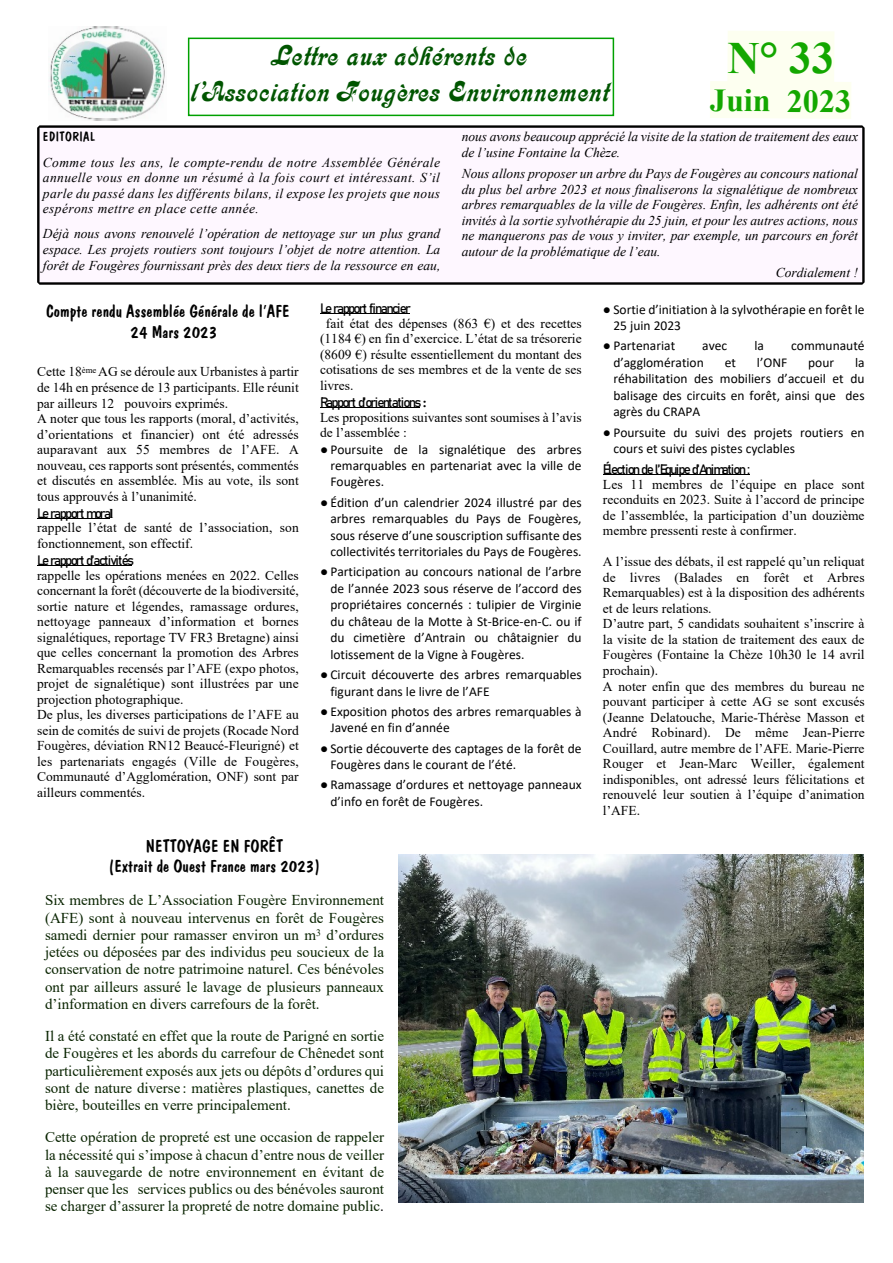
<style>
.page{position:relative;width:893px;height:1263px;background:#fff}
.page>*{position:absolute;margin:0;border:0;box-sizing:border-box;transform-origin:0 0}
.t1{font:700 45px "Times New Roman";color:#13a700}
.t2{font:700 32.1px "Times New Roman";letter-spacing:-.005em;color:#13a700}
.t3{font:27px/36px "Aristocrat SF";color:#050;text-align:center}
.t4{font:18px/20.7px "Brush Dom";color:#000}
.t5{font:15px/17.2px "Times New Roman";color:#092400;text-align:justify}
.t6{font:13.5px/15.5px "Times New Roman";color:#000}
.t7{font:13.5px/16.5px "Calibri";color:#000}
.t8{font:italic 13.5px/15.5px "Times New Roman";color:#000;text-align:justify}
.t9{font:13.5px "Bahnschrift";letter-spacing:-.13em;color:#000}
.t10{font:13.5px "Brush Dom";letter-spacing:.03em;color:#000}
.s1{font-family:"Times New Roman";font-weight:700}
.s2{color:#000}
</style>
<div class="page">
<img style="left:48px;top:26px;width:117px;height:95px">
<div style="left:188px;top:38px;width:426px;height:78px;border:2px solid #00a100"></div>
<svg style="left:37px;top:125px;width:828px;height:160px"></svg>
<svg style="left:710px;top:31px;width:141px;height:88px"></svg>
<hr style="left:37px;top:518px;width:73px;height:1px;background:#000">
<hr style="left:37px;top:565px;width:95px;height:1px;background:#000">
<hr style="left:320px;top:313px;width:89px;height:1px;background:#000">
<hr style="left:320px;top:407px;width:99px;height:1px;background:#000">
<hr style="left:603px;top:474px;width:146px;height:1px;background:#000">
<img style="left:399px;top:854px;width:464px;height:348px">
<h3 class="t3" style="left:189px;top:38px;width:420px">Lettre aux adhérents de<br>l’Association Fougères Environnement</h3>
<h1 class="t1" style="left:727px;top:42px;width:108px">N° 33</h1>
<h2 class="t2" style="left:710px;top:90px;width:143px">Juin 2023</h2>
<p class="t10" style="left:43px;top:132px;width:53px">EDITORIAL</p>
<p class="t8" style="left:43px;top:156px;width:399px">Comme tous les ans, le compte-rendu de notre Assemblée Générale annuelle vous en donne un résumé à la fois court et intéressant. S’il parle du passé dans les différents bilans, il expose les projets que nous espérons mettre en place cette année.</p>
<p class="t8" style="left:43px;top:228px;width:399px">Déjà nous avons renouvelé l’opération de nettoyage sur un plus grand espace. Les projets routiers sont toujours l’objet de notre attention. La forêt de Fougères fournissant près des deux tiers de la ressource en eau,</p>
<p class="t8" style="left:462px;top:130px;width:398px">nous avons beaucoup apprécié la visite de la station de traitement des eaux de l’usine Fontaine la Chèze.</p>
<p class="t8" style="left:462px;top:167px;width:398px">Nous allons proposer un arbre du Pays de Fougères au concours national du plus bel arbre 2023 et nous finaliserons la signalétique de nombreux arbres remarquables de la ville de Fougères. Enfin, les adhérents ont été invités à la sortie sylvothérapie du 25 juin, et pour les autres actions, nous ne manquerons pas de vous y inviter, par exemple, un parcours en forêt autour de la problématique de l’eau.</p>
<p class="t8" style="left:776px;top:266px;width:84px">Cordialement !</p>
<h3 class="t4" style="left:131px;top:303px;width:161px;text-indent:-85px">Compte rendu Assemblée Générale de l’AFE<br>24 Mars 2023</h3>
<p class="t6" style="left:37px;top:365px;width:263px">Cette 18<sup>ème</sup> AG se déroule aux Urbanistes à partir de 14h en présence de 13 participants. Elle réunit par ailleurs 12 pouvoirs exprimés.<br>A noter que tous les rapports (moral, d’activités, d’orientations et financier) ont été adressés auparavant aux 55 membres de l’AFE. A nouveau, ces rapports sont présentés, commentés et discutés en assemblée. Mis au vote, ils sont tous approuvés à l’unanimité.</p>
<p class="t9" style="left:37px;top:507px;width:78px">Le rapport mora<span class="s1">l</span></p>
<p class="t6" style="left:37px;top:521px;width:263px">rappelle l’état de santé de l’association, son fonctionnement, son effectif.</p>
<p class="t9" style="left:37px;top:554px;width:99px">Le rapport d’activités</p>
<p class="t6" style="left:37px;top:569px;width:263px">rappelle les opérations menées en 2022. Celles concernant la forêt (découverte de la biodiversité, sortie nature et légendes, ramassage ordures, nettoyage panneaux d’information et bornes signalétiques, reportage TV FR3 Bretagne) ainsi que celles concernant la promotion des Arbres Remarquables recensés par l’AFE (expo photos, projet de signalétique) sont illustrées par une projection photographique.<br>De plus, les diverses participations de l’AFE au sein de comités de suivi de projets (Rocade Nord Fougères, déviation RN12 Beaucé-Fleurigné) et les partenariats engagés (Ville de Fougères, Communauté d’Agglomération, ONF) sont par ailleurs commentés.</p>
<p class="t9" style="left:320px;top:302px;width:92px">Le rapport financier</p>
<p class="t6" style="left:320px;top:317px;width:263px;text-align:justify;text-indent:6px">fait état des dépenses (863 €) et des recettes (1184 €) en fin d’exercice. L’état de sa trésorerie (8609 €) résulte essentiellement du montant des cotisations de ses membres et de la vente de ses livres.</p>
<p class="t9" style="left:320px;top:396px;width:109px">Rapport d’orientations <span class="s1">:</span></p>
<p class="t6" style="left:320px;top:411px;width:263px">Les propositions suivantes sont soumises à l’avis de l’assemblée :</p>
<p class="t7" style="left:330px;top:442px;width:253px;text-align:justify;text-indent:-10px"><span class="s1">●</span> Poursuite de la signalétique des arbres remarquables en partenariat avec la ville de Fougères.</p>
<p class="t7" style="left:330px;top:495px;width:253px;text-align:justify;text-indent:-10px"><span class="s1">●</span> Édition d’un calendrier 2024 illustré par des arbres remarquables du Pays de Fougères, sous réserve d’une souscription suffisante des collectivités territoriales du Pays de Fougères.</p>
<p class="t7" style="left:330px;top:565px;width:253px;text-align:justify;text-indent:-10px"><span class="s1">●</span> Participation au concours national de l’arbre de l’année 2023 sous réserve de l’accord des propriétaires concernés : tulipier de Virginie du château de la Motte à St-Brice-en-C. ou if du cimetière d’Antrain ou châtaignier du lotissement de la Vigne à Fougères.</p>
<p class="t7" style="left:330px;top:667px;width:253px;text-indent:-10px"><span class="s1">●</span> Circuit découverte des arbres remarquables figurant dans le livre de l’AFE</p>
<p class="t7" style="left:330px;top:704px;width:253px;text-indent:-10px"><span class="s1">●</span> Exposition photos des arbres remarquables à<br>Javené en fin d’année</p>
<p class="t7" style="left:330px;top:741px;width:253px;text-indent:-10px"><span class="s1">●</span> Sortie découverte des captages de la forêt de<br>Fougères dans le courant de l’été.</p>
<p class="t7" style="left:330px;top:778px;width:253px;text-indent:-10px"><span class="s1">●</span> Ramassage d’ordures et nettoyage panneaux d’info en forêt de Fougères.</p>
<h3 class="t4" style="left:108px;top:837px;width:214px;text-align:center">NETTOYAGE EN FORÊT<br>(Extrait de Ouest France mars 2023)</h3>
<p class="t5" style="left:45px;top:893px;width:341px">Six membres de L’Association Fougère Environnement (AFE) sont à nouveau intervenus en forêt de Fougères samedi dernier pour ramasser environ un m<sup>3</sup> d’ordures jetées ou déposées par des individus peu soucieux de la conservation de notre patrimoine naturel. Ces bénévoles ont par ailleurs assuré le lavage de plusieurs panneaux d’information en divers carrefours de la forêt.</p>
<p class="t5" style="left:45px;top:1029px;width:341px">Il a été constaté en effet que la route de Parigné en sortie de Fougères et les abords du carrefour de Chênedet sont particulièrement exposés aux jets ou dépôts d’ordures qui sont de nature diverse : matières plastiques, canettes de bière, bouteilles en verre principalement.</p>
<p class="t5" style="left:45px;top:1130px;width:341px">Cette opération de propreté est une occasion de rappeler la nécessité qui s’impose à chacun d’entre nous de veiller à la sauvegarde de notre environnement en évitant de penser que les services publics ou des bénévoles sauront se charger d’assurer la propreté de notre domaine public<span class="s2">.</span></p>
<p class="t7" style="left:613px;top:302px;width:253px;text-indent:-10px"><span class="s1">●</span> Sortie d’initiation à la sylvothérapie en forêt le<br>25 juin 2023</p>
<p class="t7" style="left:603px;top:339px;width:74px"><span class="s1">●</span> Partenariat</p>
<p class="t7" style="left:702px;top:339px;width:27px">avec</p>
<p class="t7" style="left:754px;top:339px;width:11px">la</p>
<p class="t7" style="left:791px;top:339px;width:75px">communauté</p>
<p class="t7" style="left:613px;top:355px;width:92px">d’agglomération</p>
<p class="t7" style="left:725px;top:355px;width:13px">et</p>
<p class="t7" style="left:757px;top:355px;width:32px">l’ONF</p>
<p class="t7" style="left:808px;top:355px;width:28px">pour</p>
<p class="t7" style="left:613px;top:355px;width:253px;text-align:justify;text-indent:242px">la réhabilitation des mobiliers d’accueil et du balisage des circuits en forêt, ainsi que des agrès du CRAPA</p>
<p class="t7" style="left:613px;top:425px;width:253px;text-indent:-10px"><span class="s1">●</span> Poursuite du suivi des projets routiers en cours et suivi des pistes cyclables</p>
<p class="t9" style="left:603px;top:463px;width:149px">Élection de l’Equipe d’Animation :</p>
<p class="t6" style="left:603px;top:478px;width:263px;text-align:justify">Les 11 membres de l’équipe en place sont reconduits en 2023. Suite à l’accord de principe de l’assemblée, la participation d’un douzième membre pressenti reste à confirmer.</p>
<p class="t6" style="left:603px;top:555px;width:263px">A l’issue des débats, il est rappelé qu’un reliquat de livres (Balades en forêt et Arbres Remarquables) est à la disposition des adhérents et de leurs relations.<br>D’autre part, 5 candidats souhaitent s’inscrire à la visite de la station de traitement des eaux de Fougères (Fontaine la Chèze 10h30 le 14 avril prochain).<br>A noter enfin que des membres du bureau ne pouvant participer à cette AG se sont excusés (Jeanne Delatouche, Marie-Thérèse Masson et André Robinard). De même Jean-Pierre Couillard, autre membre de l’AFE. Marie-Pierre Rouger et Jean-Marc Weiller, également indisponibles, ont adressé leurs félicitations et renouvelé leur soutien à l’équipe d’animation l’AFE.</p>
</div>
